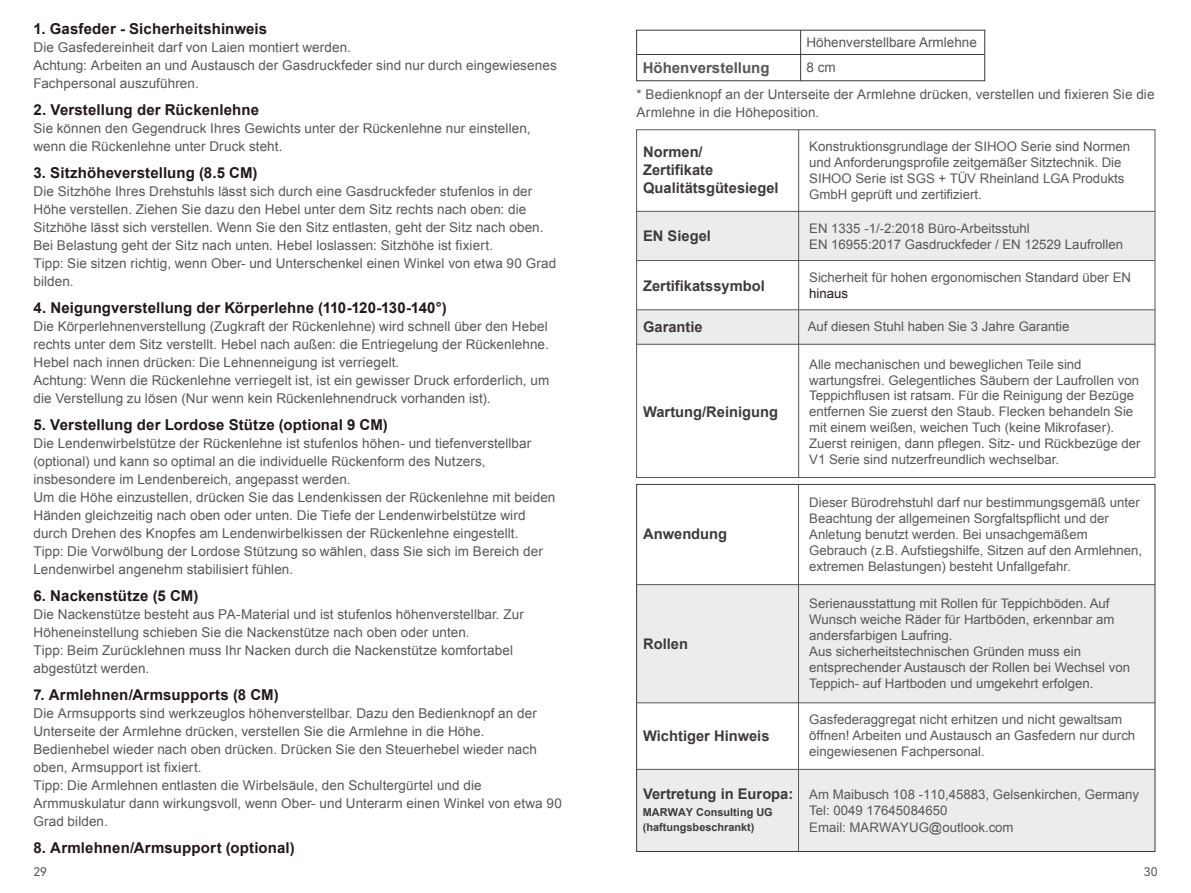
<style>
.page{position:relative;width:1191px;height:893px;background:#fff}
.page>*{position:absolute;margin:0;border:0;box-sizing:border-box;transform-origin:0 0}
.t1{font:700 15px "Arial";letter-spacing:.01em;color:#221815}
.t2{font:700 15px "Arial";color:#585757}
.t3{font:700 14.7px/17.5px "Arial";color:#3e3a39}
.t4{font:13.5px/18px "Arial";letter-spacing:.005em;color:#585757}
.t5{font:13.2px/15.9px "Arial";color:#595757}
.t6{font:13.2px "Arial";color:#221815}
.t7{font:12px "Harmony OS Sans SC";color:#595757}
.t8{font:700 10.95px/15px "Arial";color:#3e3a39}
</style>
<div class="page">
<div style="left:636px;top:211px;width:519px;height:50px;background:#ebecec"></div>
<div style="left:636px;top:310px;width:519px;height:34px;background:#ebecec"></div>
<div style="left:636px;top:585px;width:519px;height:118px;background:#ebecec"></div>
<div style="left:636px;top:769px;width:519px;height:82px;background:#ebecec"></div>
<hr style="left:636px;top:211px;width:519px;height:1px;background:#595757">
<hr style="left:636px;top:260px;width:519px;height:1px;background:#595757">
<hr style="left:636px;top:309px;width:519px;height:1px;background:#595757">
<hr style="left:636px;top:344px;width:519px;height:1px;background:#595757">
<hr style="left:798px;top:130px;width:1px;height:347px;background:#595757">
<hr style="left:636px;top:584px;width:519px;height:1px;background:#595757">
<hr style="left:636px;top:703px;width:519px;height:1px;background:#595757">
<hr style="left:636px;top:769px;width:519px;height:1px;background:#595757">
<hr style="left:798px;top:484px;width:1px;height:367px;background:#595757">
<div style="left:636px;top:30px;width:349px;height:51px;border:1px solid #3d3a39"></div>
<hr style="left:636px;top:54px;width:348px;height:1px;background:#3d3a39">
<hr style="left:800px;top:30px;width:1px;height:51px;background:#3d3a39">
<p class="t1" style="left:33px;top:18px;width:235px">1. Gasfeder - Sicherheitshinweis</p>
<p class="t4" style="left:33px;top:38px;width:525px">Die Gasfedereinheit darf von Laien montiert werden.<br>Achtung: Arbeiten an und Austausch der Gasdruckfeder sind nur durch eingewiesenes<br>Fachpersonal auszuführen.</p>
<p class="t1" style="left:33px;top:99px;width:227px">2. Verstellung der Rückenlehne</p>
<p class="t4" style="left:33px;top:119px;width:498px">Sie können den Gegendruck Ihres Gewichts unter der Rückenlehne nur einstellen, wenn die Rückenlehne unter Druck steht.</p>
<p class="t1" style="left:33px;top:162px;width:226px">3. Sitzhöheverstellung (8.5 CM)</p>
<p class="t4" style="left:33px;top:182px;width:524px">Die Sitzhöhe Ihres Drehstuhls lässt sich durch eine Gasdruckfeder stufenlos in der Höhe verstellen. Ziehen Sie dazu den Hebel unter dem Sitz rechts nach oben: die Sitzhöhe lässt sich verstellen. Wenn Sie den Sitz entlasten, geht der Sitz nach oben.<br>Bei Belastung geht der Sitz nach unten. Hebel loslassen: Sitzhöhe ist fixiert.<br>Tipp: Sie sitzen richtig, wenn Ober- und Unterschenkel einen Winkel von etwa 90 Grad bilden.</p>
<p class="t1" style="left:33px;top:297px;width:415px">4. Neigungverstellung der Körperlehne (110-120-130-140°)</p>
<p class="t4" style="left:33px;top:317px;width:517px">Die Körperlehnenverstellung (Zugkraft der Rückenlehne) wird schnell über den Hebel rechts unter dem Sitz verstellt. Hebel nach außen: die Entriegelung der Rückenlehne.<br>Hebel nach innen drücken: Die Lehnenneigung ist verriegelt.<br>Achtung: Wenn die Rückenlehne verriegelt ist, ist ein gewisser Druck erforderlich, um die Verstellung zu lösen (Nur wenn kein Rückenlehnendruck vorhanden ist).</p>
<p class="t1" style="left:33px;top:414px;width:356px">5. Verstellung der Lordose Stütze (optional 9 CM)</p>
<p class="t4" style="left:33px;top:434px;width:523px">Die Lendenwirbelstütze der Rückenlehne ist stufenlos höhen- und tiefenverstellbar (optional) und kann so optimal an die individuelle Rückenform des Nutzers, insbesondere im Lendenbereich, angepasst werden.<br>Um die Höhe einzustellen, drücken Sie das Lendenkissen der Rückenlehne mit beiden Händen gleichzeitig nach oben oder unten. Die Tiefe der Lendenwirbelstütze wird durch Drehen des Knopfes am Lendenwirbelkissen der Rückenlehne eingestellt.<br>Tipp: Die Vorwölbung der Lordose Stützung so wählen, dass Sie sich im Bereich der Lendenwirbel angenehm stabilisiert fühlen.</p>
<p class="t1" style="left:33px;top:585px;width:166px">6. Nackenstütze (5 CM)</p>
<p class="t4" style="left:33px;top:605px;width:492px">Die Nackenstütze besteht aus PA-Material und ist stufenlos höhenverstellbar. Zur Höheneinstellung schieben Sie die Nackenstütze nach oben oder unten.<br>Tipp: Beim Zurücklehnen muss Ihr Nacken durch die Nackenstütze komfortabel abgestützt werden.</p>
<p class="t1" style="left:33px;top:684px;width:247px">7. Armlehnen/Armsupports (8 CM)</p>
<p class="t4" style="left:33px;top:704px;width:530px">Die Armsupports sind werkzeuglos höhenverstellbar. Dazu den Bedienknopf an der Unterseite der Armlehne drücken, verstellen Sie die Armlehne in die Höhe.<br>Bedienhebel wieder nach oben drücken. Drücken Sie den Steuerhebel wieder nach oben, Armsupport ist fixiert.<br>Tipp: Die Armlehnen entlasten die Wirbelsäule, den Schultergürtel und die Armmuskulatur dann wirkungsvoll, wenn Ober- und Unterarm einen Winkel von etwa 90<br>Grad bilden.</p>
<p class="t1" style="left:33px;top:837px;width:263px">8. Armlehnen/Armsupport (optional)</p>
<p class="t2" style="left:643px;top:58px;width:128px">Höhenverstellung</p>
<p class="t4" style="left:806px;top:31px;width:172px;line-height:24.3px">Höhenverstellbare Armlehne<br>8 cm</p>
<p class="t4" style="left:636px;top:86px;width:519px">* Bedienknopf an der Unterseite der Armlehne drücken, verstellen und fixieren Sie die<br>Armlehne in die Höheposition.</p>
<p class="t3" style="left:643px;top:144px;width:137px">Normen/<br>Zertifikate<br>Qualitätsgütesiegel</p>
<p class="t5" style="left:809px;top:139px;width:322px">Konstruktionsgrundlage der SIHOO Serie sind Normen und Anforderungsprofile zeitgemäßer Sitztechnik. Die SIHOO Serie ist SGS + TÜV Rheinland LGA Produkts GmbH geprüft und zertifiziert.</p>
<p class="t3" style="left:643px;top:227px;width:69px">EN Siegel</p>
<p class="t5" style="left:809px;top:220px;width:315px">EN 1335 -1/-2:2018 Büro-Arbeitsstuhl<br>EN 16955:2017 Gasdruckfeder / EN 12529 Laufrollen</p>
<p class="t3" style="left:643px;top:277px;width:123px">Zertifikatssymbol</p>
<p class="t5" style="left:809px;top:269px;width:323px">Sicherheit für hohen ergonomischen Standard über EN</p>
<p class="t6" style="left:809px;top:284px;width:40px">hinaus</p>
<p class="t3" style="left:643px;top:318px;width:61px">Garantie</p>
<p class="t5" style="left:807px;top:319px;width:263px">Auf diesen Stuhl haben Sie 3 Jahre Garantie</p>
<p class="t3" style="left:643px;top:403px;width:136px">Wartung/Reinigung</p>
<p class="t3" style="left:643px;top:526px;width:86px">Anwendung</p>
<p class="t3" style="left:643px;top:635px;width:46px">Rollen</p>
<p class="t3" style="left:643px;top:728px;width:128px">Wichtiger Hinweis</p>
<p class="t3" style="left:643px;top:785px;width:152px">Vertretung in Europa:</p>
<p class="t8" style="left:643px;top:805px;width:131px">MARWAY Consulting UG (haftungsbeschrankt)</p>
<p class="t5" style="left:809px;top:356px;width:333px">Alle mechanischen und beweglichen Teile sind wartungsfrei. Gelegentliches Säubern der Laufrollen von Teppichflusen ist ratsam. Für die Reinigung der Bezüge entfernen Sie zuerst den Staub. Flecken behandeln Sie mit einem weißen, weichen Tuch (keine Mikrofaser).<br>Zuerst reinigen, dann pflegen. Sitz- und Rückbezüge der V1 Serie sind nutzerfreundlich wechselbar.</p>
<p class="t5" style="left:809px;top:495px;width:334px">Dieser Bürodrehstuhl darf nur bestimmungsgemäß unter Beachtung der allgemeinen Sorgfaltspflicht und der Anletung benutzt werden. Bei unsachgemäßem Gebrauch (z.B. Aufstiegshilfe, Sitzen auf den Armlehnen, extremen Belastungen) besteht Unfallgefahr.</p>
<p class="t5" style="left:809px;top:596px;width:322px">Serienausstattung mit Rollen für Teppichböden. Auf Wunsch weiche Räder für Hartböden, erkennbar am andersfarbigen Laufring.<br>Aus sicherheitstechnischen Gründen muss ein entsprechender Austausch der Rollen bei Wechsel von Teppich- auf Hartboden und umgekehrt erfolgen.</p>
<p class="t5" style="left:809px;top:711px;width:327px">Gasfederaggregat nicht erhitzen und nicht gewaltsam öffnen! Arbeiten und Austausch an Gasfedern nur durch eingewiesenen Fachpersonal.</p>
<p class="t5" style="left:809px;top:786px;width:331px;line-height:16.5px">Am Maibusch 108 -110,45883, Gelsenkirchen, Germany<br>Tel: 0049 17645084650<br>Email: MARWAYUG@outlook.com</p>
<p class="t7" style="left:33px;top:863px;width:15px">29</p>
<p class="t7" style="left:1143px;top:863px;width:15px">30</p>
</div>
